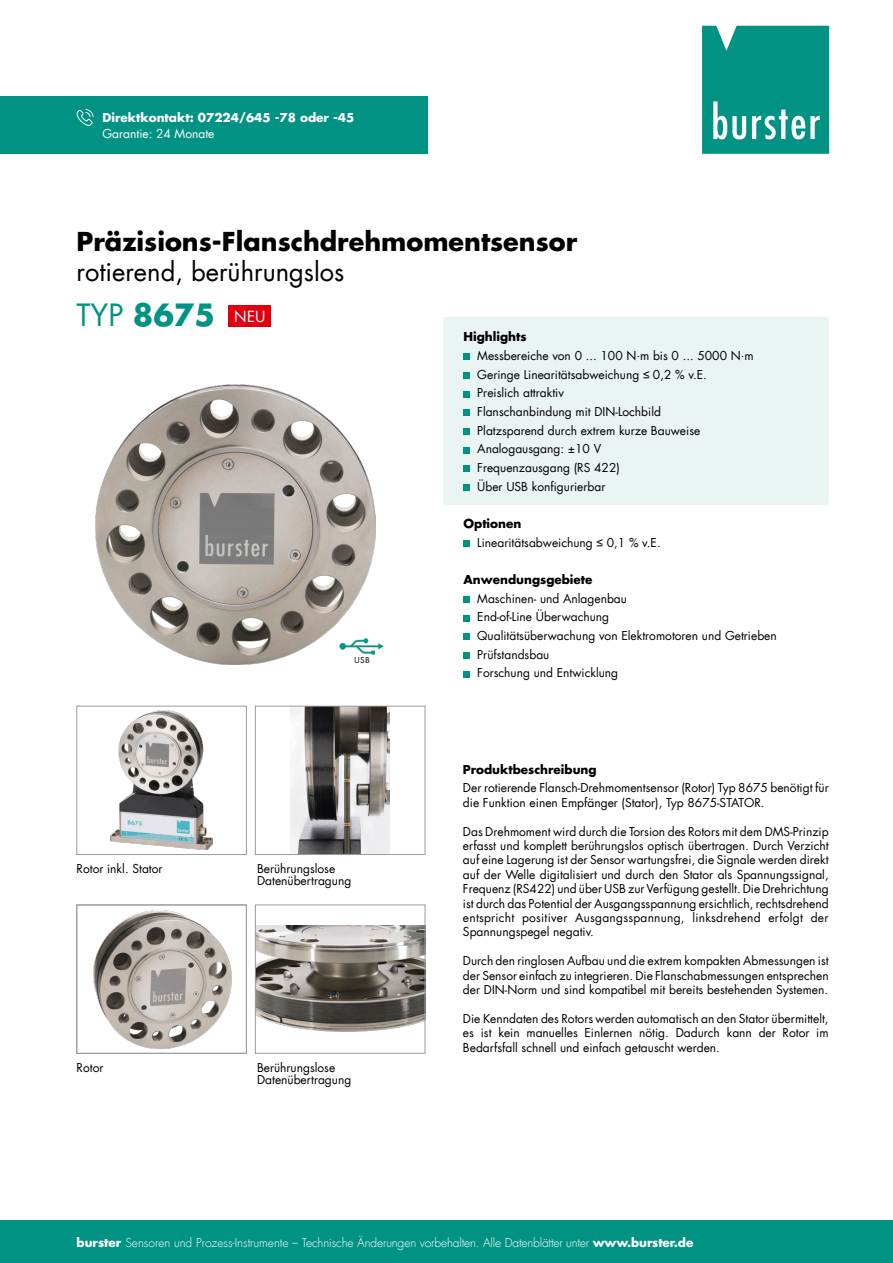
<style>
.page{position:relative;width:893px;height:1263px;background:#fff}
.page>*{position:absolute;margin:0;border:0;box-sizing:border-box;transform-origin:0 0}
.t1{font:700 30px "Futura LT";color:#009383}
.t2{font:700 25.5px "Futura LT";color:#000}
.t3{font:25.5px "Futura LT";color:#000}
.t4{font:15px "Futura LT";color:#fff}
.t5{font:12px/14.4px "Futura LT";color:#000}
.t6{font:300 12px "Futura LT";letter-spacing:-.01em;color:#fff}
.t7{font:700 12px "Futura LT";color:#000}
.t8{font:700 12px "Futura LT";color:#fff}
.t9{font:12px "Futura LT";color:#fff}
.t10{font:9px "Futura PT";color:#000}
.s1{font-weight:400}
.s2{font-family:"Arial"}
.s3{font-weight:700}
</style>
<div class="page">
<img style="left:257px;top:926px;width:166px;height:106px">
<img style="left:290px;top:708px;width:99px;height:145px">
<div style="left:443px;top:317px;width:386px;height:188px;background:#e9f4f3"></div>
<div style="left:0;top:96px;width:428px;height:58px;background:#009383"></div>
<svg style="left:702px;top:26px;width:127px;height:128px;background:#179c8e"></svg>
<div style="left:0;top:1220px;width:893px;height:43px;background:#009383"></div>
<svg style="left:77px;top:109px;width:17px;height:17px"></svg>
<div style="left:463px;top:354px;width:7px;height:6px;background:#009383"></div>
<div style="left:463px;top:372px;width:7px;height:7px;background:#009383"></div>
<div style="left:463px;top:391px;width:7px;height:6px;background:#009383"></div>
<div style="left:463px;top:410px;width:7px;height:6px;background:#009383"></div>
<div style="left:463px;top:428px;width:7px;height:7px;background:#009383"></div>
<div style="left:463px;top:447px;width:7px;height:6px;background:#009383"></div>
<div style="left:463px;top:466px;width:7px;height:6px;background:#009383"></div>
<div style="left:463px;top:484px;width:7px;height:7px;background:#009383"></div>
<div style="left:463px;top:540px;width:7px;height:7px;background:#009383"></div>
<div style="left:463px;top:596px;width:7px;height:7px;background:#009383"></div>
<div style="left:463px;top:615px;width:7px;height:6px;background:#009383"></div>
<div style="left:463px;top:633px;width:7px;height:7px;background:#009383"></div>
<div style="left:463px;top:652px;width:7px;height:6px;background:#009383"></div>
<div style="left:463px;top:671px;width:7px;height:6px;background:#009383"></div>
<div style="left:229px;top:305px;width:42px;height:21px;background:#e2000f"></div>
<div style="left:77px;top:706px;width:170px;height:149px;border:1px solid #9c9c9c"></div>
<div style="left:255px;top:706px;width:170px;height:149px;border:1px solid #9c9c9c"></div>
<div style="left:255px;top:905px;width:170px;height:148px;border:1px solid #9c9c9c"></div>
<img style="left:95px;top:384px;width:280px;height:280px">
<div style="left:77px;top:905px;width:170px;height:148px;border:1px solid #9c9c9c"></div>
<img style="left:111px;top:710px;width:102px;height:140px">
<img style="left:94px;top:910px;width:137px;height:138px">
<img style="left:340px;top:639px;width:44px;height:15px">
<p class="t8" style="left:102px;top:109px;width:253px">Direktkontakt: 07224/645 -78 oder -45</p>
<p class="t9" style="left:102px;top:126px;width:114px">Garantie: 24 Monate</p>
<h2 class="t2" style="left:77px;top:224px;width:502px">Präzisions-Flanschdrehmomentsensor</h2>
<h2 class="t3" style="left:77px;top:256px;width:269px">rotierend, berührungslos</h2>
<h1 class="t1" style="left:77px;top:295px;width:140px"><span class="s1">TYP</span> 8675</h1>
<p class="t4" style="left:234px;top:307px;width:33px">NEU</p>
<p class="t5" style="left:77px;top:862px;width:87px">Rotor inkl. Stator</p>
<p class="t5" style="left:77px;top:1061px;width:28px">Rotor</p>
<p class="t10" style="left:354px;top:655px;width:17px">USB</p>
<p class="t5" style="left:257px;top:863px;width:96px;line-height:12px">Berührungslose<br>Datenübertragung</p>
<p class="t5" style="left:257px;top:1062px;width:96px;line-height:12px">Berührungslose<br>Datenübertragung</p>
<p class="t7" style="left:463px;top:329px;width:65px">Highlights</p>
<p class="t5" style="left:477px;top:346px;width:278px;line-height:18.6px">Messbereiche von 0 ... 100 N.m bis 0 ... 5000 N.m<br>Geringe Linearitätsabweichung <span class="s2">≤</span> 0,2 % v.E.<br>Preislich attraktiv<br>Flanschanbindung mit DIN-Lochbild<br>Platzsparend durch extrem kurze Bauweise<br>Analogausgang: ±10 V<br>Frequenzausgang (RS 422)<br>Über USB konfigurierbar</p>
<p class="t5" style="left:477px;top:514px;width:185px;line-height:18.6px;text-indent:-14px"><span class="s3">Optionen<br></span>Linearitätsabweichung <span class="s2">≤</span> 0,1 % v.E.</p>
<p class="t7" style="left:463px;top:571px;width:131px">Anwendungsgebiete</p>
<p class="t5" style="left:477px;top:589px;width:301px;line-height:18.6px">Maschinen- und Anlagenbau<br>End-of-Line Überwachung<br>Qualitätsüberwachung von Elektromotoren und Getrieben<br>Prüfstandsbau<br>Forschung und Entwicklung</p>
<p class="t7" style="left:463px;top:761px;width:135px">Produktbeschreibung</p>
<p class="t5" style="left:463px;top:781px;width:367px">Der rotierende Flansch-Drehmomentsensor (Rotor) Typ 8675 benötigt für die Funktion einen Empfänger (Stator), Typ 8675-STATOR.</p>
<p class="t5" style="left:463px;top:824px;width:367px;text-align:justify">Das Drehmoment wird durch die Torsion des Rotors mit dem DMS-Prinzip erfasst und komplett berührungslos optisch übertragen. Durch Verzicht auf eine Lagerung ist der Sensor wartungsfrei, die Signale werden direkt auf der Welle digitalisiert und durch den Stator als Spannungssignal, Frequenz (RS422) und über USB zur Verfügung gestellt. Die Drehrichtung ist durch das Potential der Ausgangsspannung ersichtlich, rechtsdrehend entspricht positiver Ausgangsspannung, linksdrehend erfolgt der Spannungspegel negativ.</p>
<p class="t5" style="left:463px;top:954px;width:367px;text-align:justify">Durch den ringlosen Aufbau und die extrem kompakten Abmessungen ist der Sensor einfach zu integrieren. Die Flanschabmessungen entsprechen der DIN-Norm und sind kompatibel mit bereits bestehenden Systemen.</p>
<p class="t5" style="left:463px;top:1011px;width:367px;text-align:justify">Die Kenndaten des Rotors werden automatisch an den Stator übermittelt, es ist kein manuelles Einlernen nötig. Dadurch kann der Rotor im Bedarfsfall schnell und einfach getauscht werden.</p>
<p class="t6" style="left:77px;top:1235px;width:618px"><span class="s3">burster</span> Sensoren und Prozess-Instrumente – Technische Änderungen vorbehalten. Alle Datenblätter unter <span class="s3">www.burster.de</span></p>
</div>
